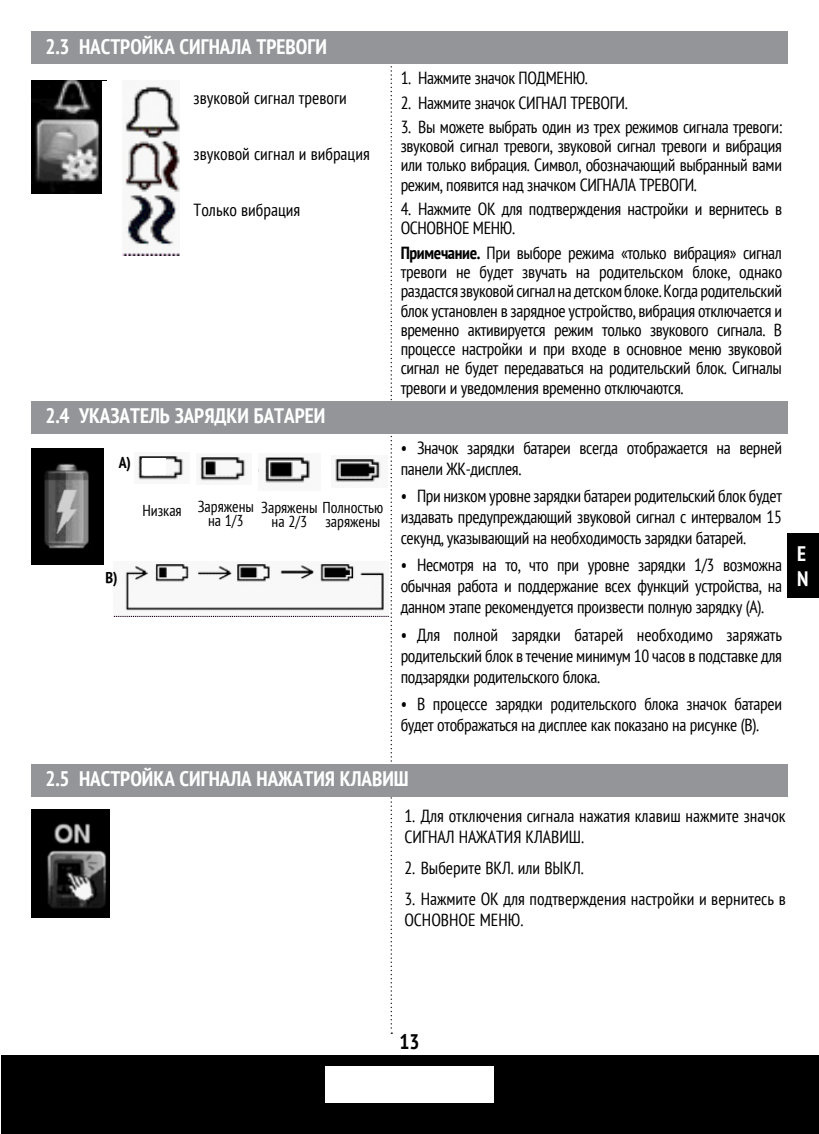
<style>
.page{position:relative;width:819px;height:1134px;background:#fff}
.page>*{position:absolute;margin:0;border:0;box-sizing:border-box;transform-origin:0 0}
.t1{font:700 condensed 21px/25.2px "PT Sans";color:#fff}
.t2{font:700 condensed 21px "PT Sans";color:#000}
.t3{font:condensed 17.5px/19.2px "PT Sans";letter-spacing:-.02em;color:#000;text-align:justify}
.t4{font:condensed 17.5px/21px "PT Sans";color:#000}
.t5{font:condensed 15.75px/14px "PT Sans";color:#000;text-align:right}
.t6{font:700 condensed 15.75px "PT Sans";color:#000}
.s1{font-weight:700}
</style>
<div class="page">
<div style="left:1px;top:1056px;width:818px;height:78px;background:#000"></div>
<div style="left:326px;top:1066px;width:167px;height:36px;background:#fff"></div>
<svg style="left:391px;top:66px;width:1px;height:968px"></svg>
<img style="left:31px;top:81px;width:71px;height:113px">
<img style="left:123px;top:86px;width:57px;height:170px">
<div style="left:31px;top:32px;width:756px;height:32px;background:#939598"></div>
<div style="left:196px;top:453px;width:55px;height:31px;background:#f8f8f8"></div>
<img style="left:200px;top:457px;width:45px;height:24px">
<img style="left:335px;top:459px;width:46px;height:23px">
<img style="left:265px;top:457px;width:45px;height:26px">
<div style="left:134px;top:452px;width:55px;height:31px;background:#f8f8f8"></div>
<img style="left:138px;top:456px;width:45px;height:24px">
<div style="left:143px;top:459px;width:23px;height:16px;background:#fff"></div>
<img style="left:113px;top:564px;width:276px;height:53px">
<img style="left:32px;top:448px;width:71px;height:117px">
<div style="left:31px;top:401px;width:757px;height:32px;background:#939598"></div>
<img style="left:31px;top:810px;width:79px;height:107px">
<div style="left:31px;top:764px;width:756px;height:33px;background:#939598"></div>
<div style="left:788px;top:533px;width:31px;height:65px;background:#000"></div>
<p class="t1" style="left:46px;top:33px;width:283px">2.3 НАСТРОЙКА СИГНАЛА ТРЕВОГИ</p>
<p class="t4" style="left:194px;top:87px;width:155px">звуковой сигнал тревоги</p>
<p class="t4" style="left:194px;top:143px;width:178px">звуковой сигнал и вибрация</p>
<p class="t4" style="left:194px;top:199px;width:108px">Только вибрация</p>
<p class="t1" style="left:46px;top:403px;width:281px">2.4 УКАЗАТЕЛЬ ЗАРЯДКИ БАТАРЕИ</p>
<p class="t6" style="left:119px;top:452px;width:14px">A)</p>
<p class="t5" style="left:208px;top:499px;width:47px;text-align:left;text-indent:-66px">Низкая Заряжены на 1/3</p>
<p class="t5" style="left:261px;top:500px;width:124px">Заряжены Полностью заряжены</p>
<p class="t5" style="left:272px;top:514px;width:37px">на 2/3</p>
<p class="t6" style="left:106px;top:567px;width:14px">B)</p>
<p class="t3" style="left:401px;top:68px;width:189px">1. Нажмите значок ПОДМЕНЮ.</p>
<p class="t3" style="left:401px;top:92px;width:228px">2. Нажмите значок СИГНАЛ ТРЕВОГИ.</p>
<p class="t3" style="left:401px;top:117px;width:383px">3. Вы можете выбрать один из трех режимов сигнала тревоги: звуковой сигнал тревоги, звуковой сигнал тревоги и вибрация или только вибрация. Символ, обозначающий выбранный вами режим, появится над значком СИГНАЛА ТРЕВОГИ.</p>
<p class="t3" style="left:401px;top:199px;width:383px">4. Нажмите ОК для подтверждения настройки и вернитесь в<br>ОСНОВНОЕ МЕНЮ.</p>
<p class="t3" style="left:401px;top:243px;width:383px"><span class="s1">Примечание.</span> При выборе режима «только вибрация» сигнал тревоги не будет звучать на родительском блоке, однако раздастся звуковой сигнал на детском блоке. Когда родительский блок установлен в зарядное устройство, вибрация отключается и временно активируется режим только звукового сигнала. В процессе настройки и при входе в основное меню звуковой сигнал не будет передаваться на родительский блок. Сигналы тревоги и уведомления временно отключаются.</p>
<p class="t3" style="left:401px;top:437px;width:383px;line-height:21px">• Значок зарядки батареи всегда отображается на верней панели ЖК-дисплея.</p>
<p class="t3" style="left:401px;top:485px;width:383px;line-height:21px">• При низком уровне зарядки батареи родительский блок будет издавать предупреждающий звуковой сигнал с интервалом 15 секунд, указывающий на необходимость зарядки батарей.</p>
<p class="t3" style="left:401px;top:554px;width:383px;line-height:21px">• Несмотря на то, что при уровне зарядки 1/3 возможна обычная работа и поддержание всех функций устройства, на данном этапе рекомендуется произвести полную зарядку (A).</p>
<p class="t3" style="left:401px;top:624px;width:383px;line-height:21px">• Для полной зарядки батарей необходимо заряжать родительский блок в течение минимум 10 часов в подставке для подзарядки родительского блока.</p>
<p class="t3" style="left:401px;top:693px;width:383px;line-height:21px">• В процессе зарядки родительского блока значок батареи будет отображаться на дисплее как показано на рисунке (B).</p>
<p class="t1" style="left:797px;top:541px;width:13px">E<br>N</p>
<p class="t1" style="left:46px;top:766px;width:365px">2.5 НАСТРОЙКА СИГНАЛА НАЖАТИЯ КЛАВИШ</p>
<p class="t4" style="left:404px;top:805px;width:383px">1. Для отключения сигнала нажатия клавиш нажмите значок<br>СИГНАЛ НАЖАТИЯ КЛАВИШ.</p>
<p class="t4" style="left:404px;top:857px;width:181px">2. Выберите ВКЛ. или ВЫКЛ.</p>
<p class="t4" style="left:404px;top:887px;width:383px">3. Нажмите OK для подтверждения настройки и вернитесь в<br>ОСНОВНОЕ МЕНЮ.</p>
<p class="t2" style="left:399px;top:1028px;width:22px">13</p>
</div>
